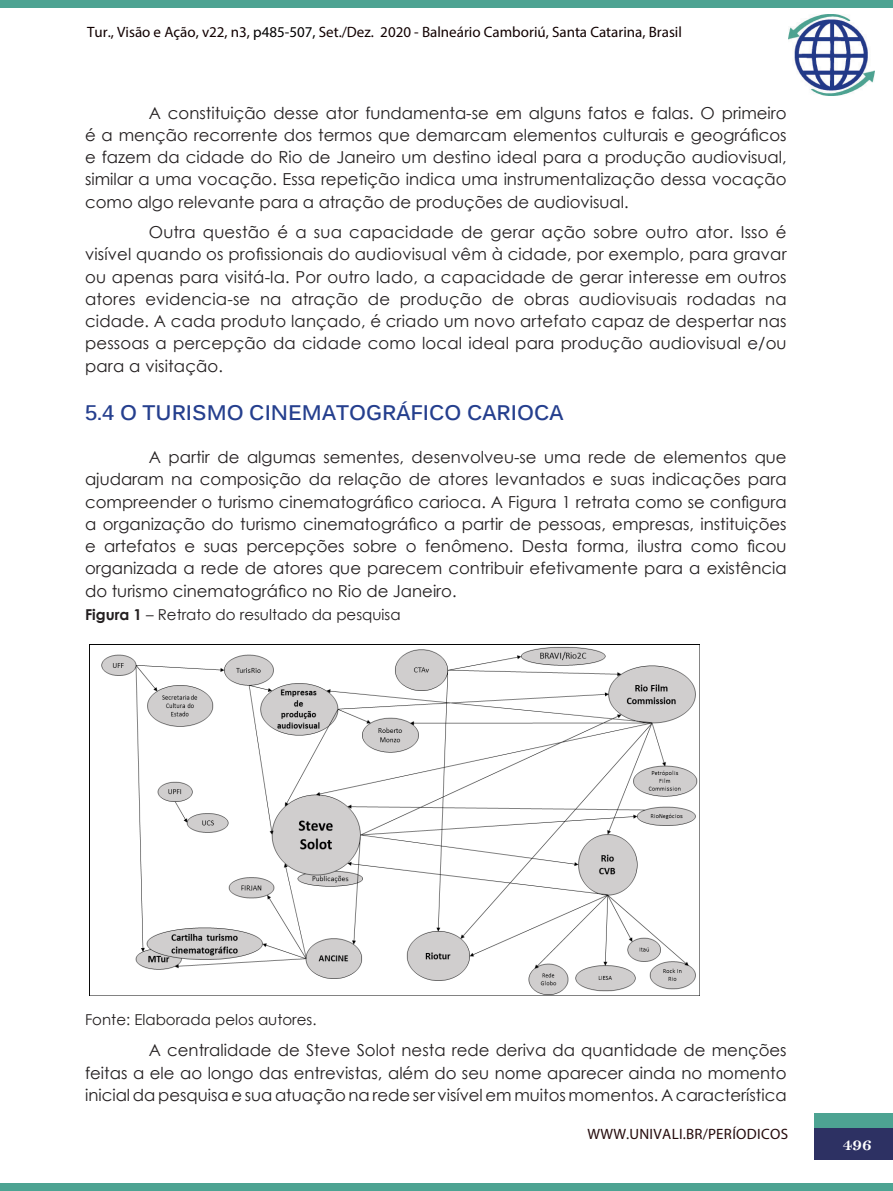
<style>
.page{position:relative;width:893px;height:1191px;background:#fff}
.page>*{position:absolute;margin:0;border:0;box-sizing:border-box;transform-origin:0 0}
.Subtítulo{font:700 21px "Kalinga";color:#253f8e}
.t1{font:18px "Bell MT Bold";color:#fff}
.TEXTO{font:16.5px/22.2px "Century Gothic";color:#231f20;text-align:justify}
.t2{font:15px "Myriad Pro";color:#100}
.Chamada_Tabela{font:15px "Century Gothic";color:#231f20}
.Legenda_Tabela{font:15px "Century Gothic";color:#231f20}
.RESUMO{font:15px "Myriad Pro";letter-spacing:.02em;color:#240a0b}
.s1{color:#000}
.s2{font-weight:700}
</style>
<div class="page">
<div style="left:814px;top:1128px;width:79px;height:31px;background:#2d3163"></div>
<img style="left:788px;top:14px;width:86px;height:82px">
<div style="left:814px;top:1113px;width:79px;height:15px;background:#4da392"></div>
<div style="left:0;top:1183px;width:893px;height:8px;background:#4da392"></div>
<div style="left:0;top:0;width:893px;height:7px;background:#4da392"></div>
<img style="left:89px;top:644px;width:610px;height:351px">
<p class="t2" style="left:87px;top:22px;width:596px">Tur., Visão e Ação, v22, n3, <span class="s1">p485-507,</span> Set./Dez. 2020 - Balneário Camboriú, Santa Catarina, Brasil</p>
<p class="TEXTO" style="left:85px;top:101px;width:703px;text-indent:64px">A constituição desse ator fundamenta-se em alguns fatos e falas. O primeiro é a menção recorrente dos termos que demarcam elementos culturais e geográficos e fazem da cidade do Rio de Janeiro um destino ideal para a produção audiovisual, similar a uma vocação. Essa repetição indica uma instrumentalização dessa vocação como algo relevante para a atração de produções de audiovisual.</p>
<p class="TEXTO" style="left:85px;top:221px;width:703px;text-indent:64px">Outra questão é a sua capacidade de gerar ação sobre outro ator. Isso é visível quando os profissionais do audiovisual vêm à cidade, por exemplo, para gravar ou apenas para visitá-la. Por outro lado, a capacidade de gerar interesse em outros atores evidencia-se na atração de produção de obras audiovisuais rodadas na cidade. A cada produto lançado, é criado um novo artefato capaz de despertar nas pessoas a percepção da cidade como local ideal para produção audiovisual e/ou para a visitação.</p>
<p class="Subtítulo" style="left:85px;top:398px;width:480px">5.4 O TURISMO CINEMATOGRÁFICO CARIOCA</p>
<p class="TEXTO" style="left:85px;top:446px;width:703px;text-indent:64px">A partir de algumas sementes, desenvolveu-se uma rede de elementos que ajudaram na composição da relação de atores levantados e suas indicações para compreender o turismo cinematográfico carioca. A Figura 1 retrata como se configura a organização do turismo cinematográfico a partir de pessoas, empresas, instituições e artefatos e suas percepções sobre o fenômeno. Desta forma, ilustra como ficou organizada a rede de atores que parecem contribuir efetivamente para a existência do turismo cinematográfico no Rio de Janeiro.</p>
<p class="Chamada_Tabela" style="left:85px;top:604px;width:317px"><span class="s2">Figura 1</span> – Retrato do resultado da pesquisa</p>
<p class="Legenda_Tabela" style="left:85px;top:1009px;width:233px">Fonte: Elaborada pelos autores.</p>
<p class="TEXTO" style="left:85px;top:1039px;width:703px;text-indent:64px">A centralidade de Steve Solot nesta rede deriva da quantidade de menções feitas a ele ao longo das entrevistas, além do seu nome aparecer ainda no momento inicial da pesquisa e sua atuação na rede ser visível em muitos momentos. A característica</p>
<p class="RESUMO" style="left:587px;top:1124px;width:202px">WWW.UNIVALI.BR/PERÍODICOS</p>
<p class="t1" style="left:843px;top:1133px;width:30px">496</p>
</div>
